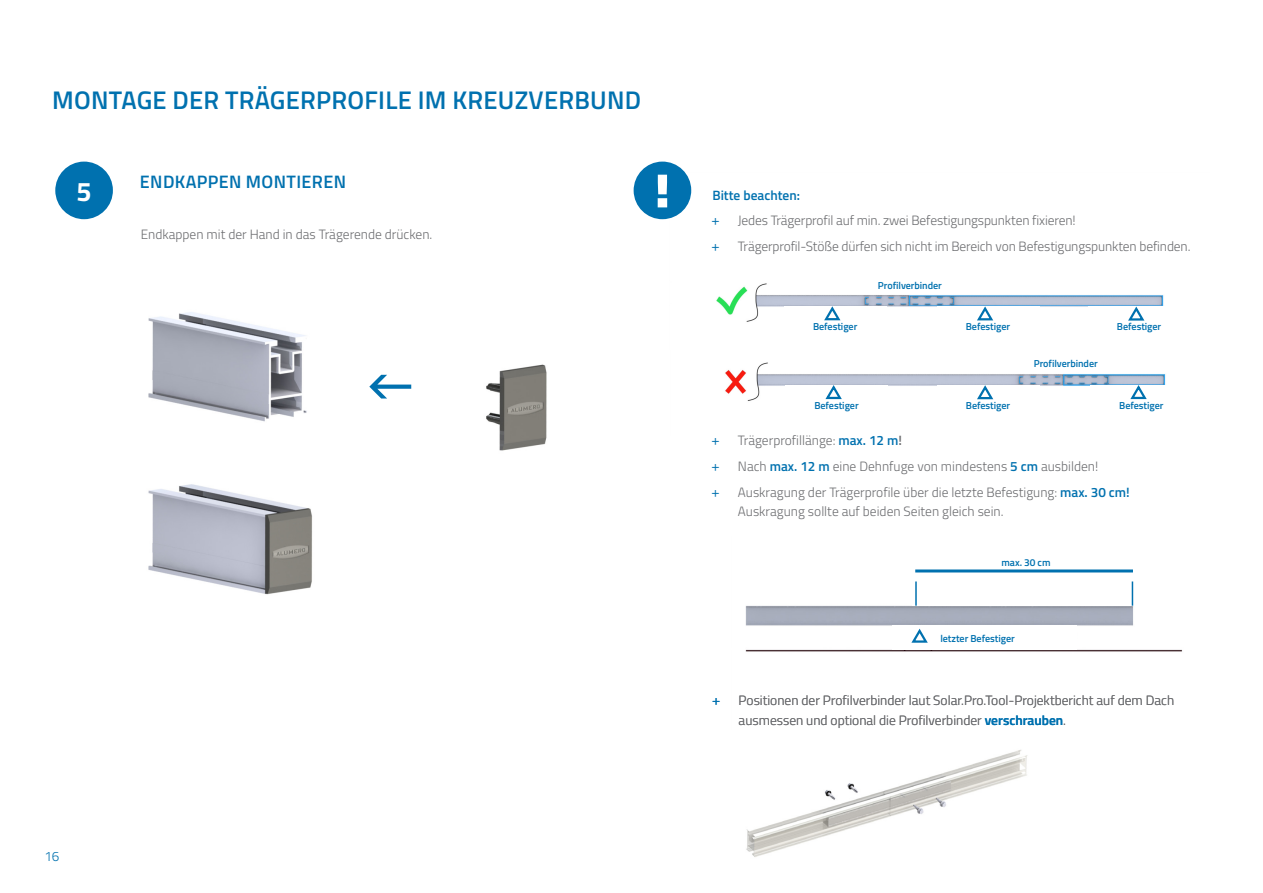
<style>
.page{position:relative;width:1263px;height:893px;background:#fff}
.page>*{position:absolute;margin:0;border:0;box-sizing:border-box;transform-origin:0 0}
.t1{font:700 27px "Titillium";color:#fff}
.t2{font:600 25.5px "Titillium";letter-spacing:.01em;color:#0071af}
.t3{font:600 18px "Titillium";color:#0071af}
.t4{font:300 13.5px/19.5px "Titillium";color:#6c6d70}
.t5{font:600 13.5px "Titillium";color:#0071af}
.t6{font:13.5px "Titillium Text 22 L";color:#0071af}
.t7{font:300 13.5px "Titillium";color:#0071af}
.t8{font:600 10.2px "Titillium";letter-spacing:-.005em;color:#0071af}
.s1{font-weight:600;color:#0071af}
.s2{font-weight:600}
</style>
<div class="page">
<img style="left:725px;top:362px;width:441px;height:39px">
<div style="left:1090px;top:385px;width:103px;height:30px;background:#fff"></div>
<svg style="left:1129px;top:383px;width:20px;height:17px"></svg>
<div style="left:937px;top:385px;width:102px;height:30px;background:#fff"></div>
<svg style="left:976px;top:383px;width:19px;height:17px"></svg>
<div style="left:786px;top:385px;width:102px;height:30px;background:#fff"></div>
<svg style="left:824px;top:383px;width:20px;height:17px"></svg>
<img style="left:691px;top:187px;width:473px;height:135px">
<div style="left:784px;top:306px;width:103px;height:30px;background:#fff"></div>
<svg style="left:823px;top:304px;width:19px;height:17px"></svg>
<div style="left:937px;top:306px;width:102px;height:30px;background:#fff"></div>
<svg style="left:976px;top:304px;width:19px;height:17px"></svg>
<div style="left:1088px;top:307px;width:103px;height:29px;background:#fff"></div>
<svg style="left:1127px;top:304px;width:19px;height:17px"></svg>
<img style="left:745px;top:605px;width:438px;height:47px">
<div style="left:913px;top:544px;width:226px;height:62px;background:#fff"></div>
<hr style="left:915px;top:569px;width:218px;height:3px;background:#0071af">
<hr style="left:915px;top:581px;width:2px;height:25px;background:#0071af">
<svg style="left:1132px;top:581px;width:1px;height:25px"></svg>
<div style="left:892px;top:625px;width:185px;height:24px;background:#fff"></div>
<svg style="left:911px;top:628px;width:17px;height:15px"></svg>
<img style="left:746px;top:750px;width:282px;height:107px">
<svg style="left:633px;top:161px;width:58px;height:58px"></svg>
<div style="left:1015px;top:360px;width:101px;height:12px;background:#fff"></div>
<div style="left:867px;top:281px;width:86px;height:13px;background:#fff"></div>
<img style="left:148px;top:312px;width:399px;height:139px">
<div style="left:55px;top:161px;width:58px;height:58px;background:#0071af;border-radius:50%"></div>
<img style="left:148px;top:484px;width:164px;height:111px">
<div style="left:333px;top:350px;width:124px;height:77px;background:#fff"></div>
<h2 class="t2" style="left:52px;top:81px;width:136px">montageder</h2>
<h2 class="t2" style="left:225px;top:81px;width:77px">Trägerpro</h2>
<h2 class="t2" style="left:365px;top:81px;width:119px">file im Kreu</h2>
<h2 class="t2" style="left:515px;top:81px;width:31px">zverbu</h2>
<h2 class="t2" style="left:607px;top:81px;width:32px">nd</h2>
<h1 class="t1" style="left:77px;top:170px;width:17px">5</h1>
<h3 class="t3" style="left:140px;top:168px;width:35px">Endkappe</h3>
<h3 class="t3" style="left:229px;top:168px;width:68px">n montiere</h3>
<h3 class="t3" style="left:334px;top:168px;width:14px">n</h3>
<p class="t4" style="left:141px;top:223px;width:293px">Endkappen mit der Hand in das Trägerende drücken.</p>
<p class="t7" style="left:44px;top:847px;width:17px">16</p>
<p class="t5" style="left:712px;top:185px;width:89px">Bitte beachten:</p>
<p class="t6" style="left:712px;top:211px;width:8px">+</p>
<p class="t4" style="left:738px;top:210px;width:339px">Jedes Trägerprofil auf min. zwei Befestigungspunkten fixieren!</p>
<p class="t6" style="left:712px;top:237px;width:8px">+</p>
<p class="t4" style="left:738px;top:236px;width:454px">Trägerprofil-Stöße dürfen sich nicht im Bereich von Befestigungspunkten befinden.</p>
<p class="t8" style="left:878px;top:278px;width:65px">Profilverbinder</p>
<p class="t8" style="left:813px;top:319px;width:46px">Befestiger</p>
<p class="t8" style="left:966px;top:319px;width:46px">Befestiger</p>
<p class="t8" style="left:1117px;top:319px;width:46px">Befestiger</p>
<p class="t8" style="left:1034px;top:356px;width:65px">Profilverbinder</p>
<p class="t8" style="left:814px;top:397px;width:46px">Befestiger</p>
<p class="t8" style="left:966px;top:398px;width:46px">Befestiger</p>
<p class="t8" style="left:1119px;top:397px;width:46px">Befestiger</p>
<p class="t6" style="left:712px;top:430px;width:8px">+</p>
<p class="t4" style="left:738px;top:430px;width:166px">Trägerprofillänge: <span class="s1">max. 12 m</span><span class="s2">!</span></p>
<p class="t6" style="left:712px;top:456px;width:8px">+</p>
<p class="t4" style="left:738px;top:456px;width:362px">Nach <span class="s1">max. 12 m</span> eine Dehnfuge von mindestens <span class="s1">5 cm</span> ausbilden!</p>
<p class="t6" style="left:712px;top:482px;width:8px">+</p>
<p class="t4" style="left:738px;top:482px;width:393px">Auskragung der Trägerprofile über die letzte Befestigung: <span class="s1">max. 30 cm!<br></span>Auskragung sollte auf beiden Seiten gleich sein.</p>
<p class="t8" style="left:1001px;top:555px;width:50px">max. 30 cm</p>
<p class="t8" style="left:940px;top:631px;width:76px">letzter Befestiger</p>
<p class="t6" style="left:713px;top:691px;width:8px">+</p>
<p class="t4" style="left:739px;top:690px;width:437px">Positionen der Profilverbinder laut Solar.Pro.Tool-Projektbericht auf dem Dach ausmessen und optional die Profilverbinder <span class="s1">verschrauben</span>.</p>
</div>
